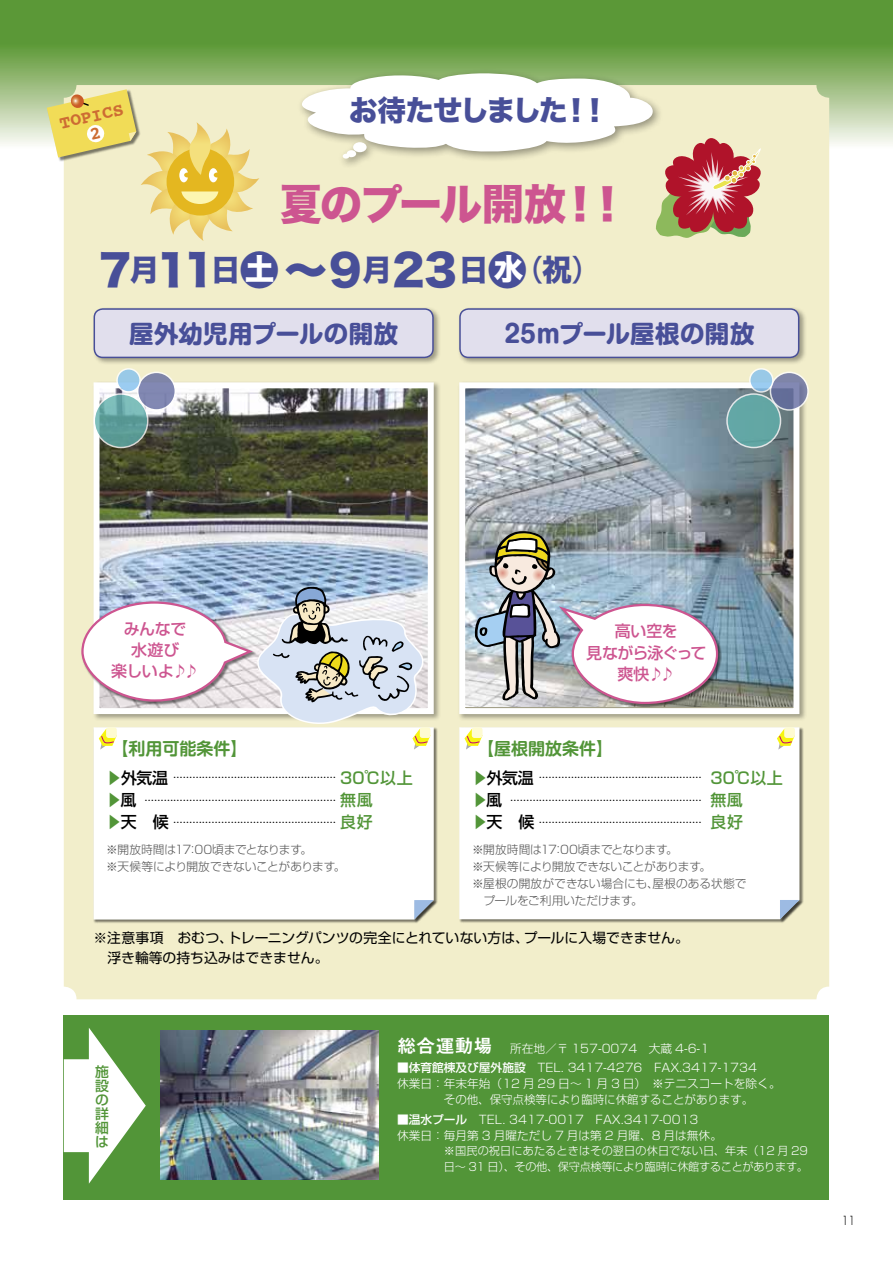
<style>
.page{position:relative;width:893px;height:1263px;background:#fff}
.page>*{position:absolute;margin:0;border:0;box-sizing:border-box;transform-origin:0 0}
.t1{font:42.45px "Hira Kaku Std W8";color:#484f98}
.t2{font:42.45px "Hira Kaku Std W8";letter-spacing:-.055em;color:#cd5590}
.t3{font:28.65px "Hira Kaku Std W8";letter-spacing:-.07em;color:#484f98}
.t4{font:700 24.45px "Shin M Go Pro";letter-spacing:.005em;color:#484f98}
.t5{font:700 18px/18px "Courier";color:#cd6c33;text-align:center}
.t6{font:700 16.95px "Shin M Go Pro De";color:#529538}
.t7{font:500 15.9px/21.3px "Shin Go Pro";letter-spacing:-.02em;color:#cd5590;text-align:center}
.t8{font:13.8px/19.5px "Shin Go Pro";color:#000}
.t9{font:500 13.8px/13.8px "Shin Go Pro";color:#529538;text-align:justify}
.t10{font:300 11.7px/15.8px "Shin Go Pro";color:#fff}
.t11{font:300 11.7px/17px "Shin Go Pro";letter-spacing:-.01em;color:#555}
.t12{font:300 11.7px "Shin Go Pro";color:#000;scale:.75 1}
.t13{font:300 11.25px/15.8px "Shin Go Pro";letter-spacing:-.025em;color:#fff}
.t14{font:500 9.6px "Shin Go Pro";color:#000}
.s1{font-size:29.7px}
.s2{font-size:29.7px;color:#fff}
.s3{font-family:"Hira Kaku Std W5";font-size:29.7px}
.s4{font-size:15.9px;color:#529538}
.s5{font-size:15.9px}
.s6{font-family:"Midashi Go Pro MB31";font-weight:400;font-size:19.2px}
.s7{font-weight:500}
</style>
<div class="page">
<svg style="left:0;top:0;width:893px;height:149px;background:#70a44e"></svg>
<div style="left:64px;top:85px;width:765px;height:914px;background:#f2eecb;border-radius:13px"></div>
<div style="left:64px;top:1015px;width:765px;height:184px;background:#529538"></div>
<img style="left:161px;top:1030px;width:218px;height:149px">
<svg style="left:64px;top:1028px;width:82px;height:156px"></svg>
<div style="left:94px;top:727px;width:344px;height:196px;background:#000;opacity:.5"></div>
<div style="left:94px;top:749px;width:340px;height:170px;background:#fff"></div>
<div style="left:414px;top:900px;width:24px;height:23px;background:#000;opacity:.5"></div>
<svg style="left:414px;top:900px;width:20px;height:19px"></svg>
<div style="left:459px;top:727px;width:344px;height:196px;background:#000;opacity:.5"></div>
<div style="left:459px;top:727px;width:340px;height:192px;background:#fff"></div>
<div style="left:780px;top:900px;width:23px;height:23px;background:#000;opacity:.5"></div>
<svg style="left:780px;top:900px;width:19px;height:19px"></svg>
<div style="left:784px;top:727px;width:11px;height:11px;background:#fefbd1;border-radius:3px"></div>
<svg style="left:777px;top:729px;width:18px;height:20px"></svg>
<div style="left:472px;top:727px;width:10px;height:11px;background:#fefbd1;border-radius:3px"></div>
<svg style="left:464px;top:729px;width:18px;height:20px"></svg>
<img style="left:101px;top:389px;width:326px;height:197px">
<div style="left:94px;top:382px;width:340px;height:332px;border:6px solid #fff"></div>
<div style="left:458px;top:381px;width:349px;height:340px;background:#000;opacity:.35"></div>
<img style="left:466px;top:389px;width:326px;height:318px">
<div style="left:459px;top:382px;width:340px;height:332px;border:6px solid #fff"></div>
<div style="left:92px;top:307px;width:349px;height:59px;background:#000;opacity:.35"></div>
<div style="left:94px;top:309px;width:339px;height:48px;background:#e1dfed;border-radius:9px"></div>
<div style="left:94px;top:308px;width:340px;height:50px;border:2px solid #484f98;border-radius:9px"></div>
<div style="left:458px;top:307px;width:349px;height:59px;background:#000;opacity:.35"></div>
<div style="left:460px;top:309px;width:339px;height:48px;background:#e1dfed;border-radius:9px"></div>
<div style="left:459px;top:308px;width:340px;height:50px;border:2px solid #484f98;border-radius:9px"></div>
<svg style="left:94px;top:394px;width:54px;height:53px;background:#69a7a4"></svg>
<div style="left:94px;top:393px;width:55px;height:55px;border:2px solid #fff;border-radius:50%"></div>
<div style="left:138px;top:372px;width:37px;height:38px;background:#8188b2;border-radius:50%"></div>
<div style="left:137px;top:372px;width:39px;height:39px;border:2px solid #fff;border-radius:50%"></div>
<svg style="left:117px;top:369px;width:23px;height:23px"></svg>
<div style="left:116px;top:368px;width:25px;height:25px;border:2px solid #fff;border-radius:50%"></div>
<div style="left:727px;top:394px;width:53px;height:53px;background:#62a7a4;border-radius:50%"></div>
<div style="left:726px;top:393px;width:55px;height:55px;border:2px solid #fff;border-radius:50%"></div>
<svg style="left:770px;top:372px;width:38px;height:38px"></svg>
<div style="left:770px;top:372px;width:39px;height:39px;border:2px solid #fff;border-radius:50%"></div>
<svg style="left:750px;top:369px;width:23px;height:23px"></svg>
<div style="left:749px;top:368px;width:25px;height:25px;border:2px solid #fff;border-radius:50%"></div>
<svg style="left:81px;top:586px;width:359px;height:163px;background:#dbdcdd"></svg>
<div style="left:559px;top:604px;width:163px;height:104px;background:#000;opacity:.5"></div>
<img style="left:474px;top:530px;width:245px;height:175px">
<svg style="left:47px;top:89px;width:212px;height:152px"></svg>
<div style="left:297px;top:68px;width:366px;height:101px;background:#000;opacity:.4"></div>
<svg style="left:301px;top:73px;width:462px;height:165px"></svg>
<h3 class="t5" style="left:58px;top:116px;width:67px;rotate:-13deg">TOPICS<br>2</h3>
<h2 class="t3" style="left:349px;top:95px;width:262px">お待たせしました！！</h2>
<h1 class="t2" style="left:280px;top:181px;width:350px">夏のプール開放！！</h1>
<h1 class="t1" style="left:94px;top:246px;width:509px">７<span class="s1">月</span>１1<span class="s1">日</span>●<span class="s2">土</span>～９<span class="s1">月</span>23<span class="s1">日</span>●<span class="s2">水</span><span class="s3">（</span><span class="s1">祝</span><span class="s3">）</span></h1>
<h3 class="t4" style="left:129px;top:313px;width:271px">屋外幼児用プールの開放</h3>
<h3 class="t4" style="left:504px;top:313px;width:252px">25ｍプール屋根の開放</h3>
<h3 class="t7" style="left:111px;top:616px;width:90px">みんなで<br>水遊び<br>楽しいよ♪♪</h3>
<h3 class="t7" style="left:586px;top:619px;width:122px">高い空を<br>見ながら泳ぐって爽快♪♪</h3>
<h3 class="t6" style="left:111px;top:735px;width:138px">【利用可能条件】</h3>
<p class="t14" style="left:106px;top:770px;width:308px"><span class="s4">▶</span><span class="s5">外気温</span> …………………………………………… <span class="s4">30℃以上</span></p>
<p class="t14" style="left:106px;top:792px;width:268px"><span class="s4">▶</span><span class="s5">風</span> …………………………………………………… <span class="s4">無風</span></p>
<p class="t14" style="left:106px;top:814px;width:268px"><span class="s4">▶</span><span class="s5">天　候</span> …………………………………………… <span class="s4">良好</span></p>
<p class="t11" style="left:106px;top:840px;width:241px">※開放時間は17：00頃までとなります。<br>※天候等により開放できないことがあります。</p>
<h3 class="t6" style="left:477px;top:735px;width:138px">【屋根開放条件】</h3>
<p class="t14" style="left:472px;top:770px;width:312px"><span class="s4">▶</span><span class="s5">外気温</span> …………………………………………… <span class="s4">30℃以上</span></p>
<p class="t14" style="left:472px;top:792px;width:272px"><span class="s4">▶</span><span class="s5">風</span> …………………………………………………… <span class="s4">無風</span></p>
<p class="t14" style="left:472px;top:814px;width:272px"><span class="s4">▶</span><span class="s5">天　候</span> …………………………………………… <span class="s4">良好</span></p>
<p class="t11" style="left:472px;top:840px;width:276px">※開放時間は17：00頃までとなります。<br>※天候等により開放できないことがあります。<br>※屋根の開放ができない場合にも、屋根のある状態で　プールをご利用いただけます。</p>
<p class="t8" style="left:94px;top:926px;width:597px">※注意事項　おむつ、トレーニングパンツの完全にとれていない方は、プールに入場できません。　浮き輪等の持ち込みはできません。</p>
<p class="t9" style="left:95px;top:1063px;width:15px">施設の詳細は</p>
<p class="t10" style="left:397px;top:1039px;width:314px"><span class="s6">総合運動場　</span>所在地／〒 157-0074　大蔵 4-6-1</p>
<p class="t10" style="left:397px;top:1059px;width:361px"><span class="s7">■体育館棟及び屋外施設</span>　TEL. 3417-4276　FAX.3417-1734</p>
<p class="t10" style="left:397px;top:1074px;width:385px">休業日：年末年始（12 月 29 日〜 1 月 3 日）　※テニスコートを除く。</p>
<p class="t10" style="left:444px;top:1090px;width:311px">その他、保守点検等により臨時に休館することがあります。</p>
<p class="t10" style="left:397px;top:1110px;width:326px"><span class="s7">■温水プール</span>　TEL. 3417-0017　FAX.3417-0013<br>休業日：毎月第 3 月曜ただし 7 月は第 2 月曜、8 月は無休。</p>
<p class="t13" style="left:444px;top:1141px;width:366px">※国民の祝日にあたるときはその翌日の休日でない日、年末（12 月 29日〜 31 日）、その他、保守点検等により臨時に休館することがあります。</p>
<p class="t12" style="left:842px;top:1211px;width:19px">11</p>
</div>
